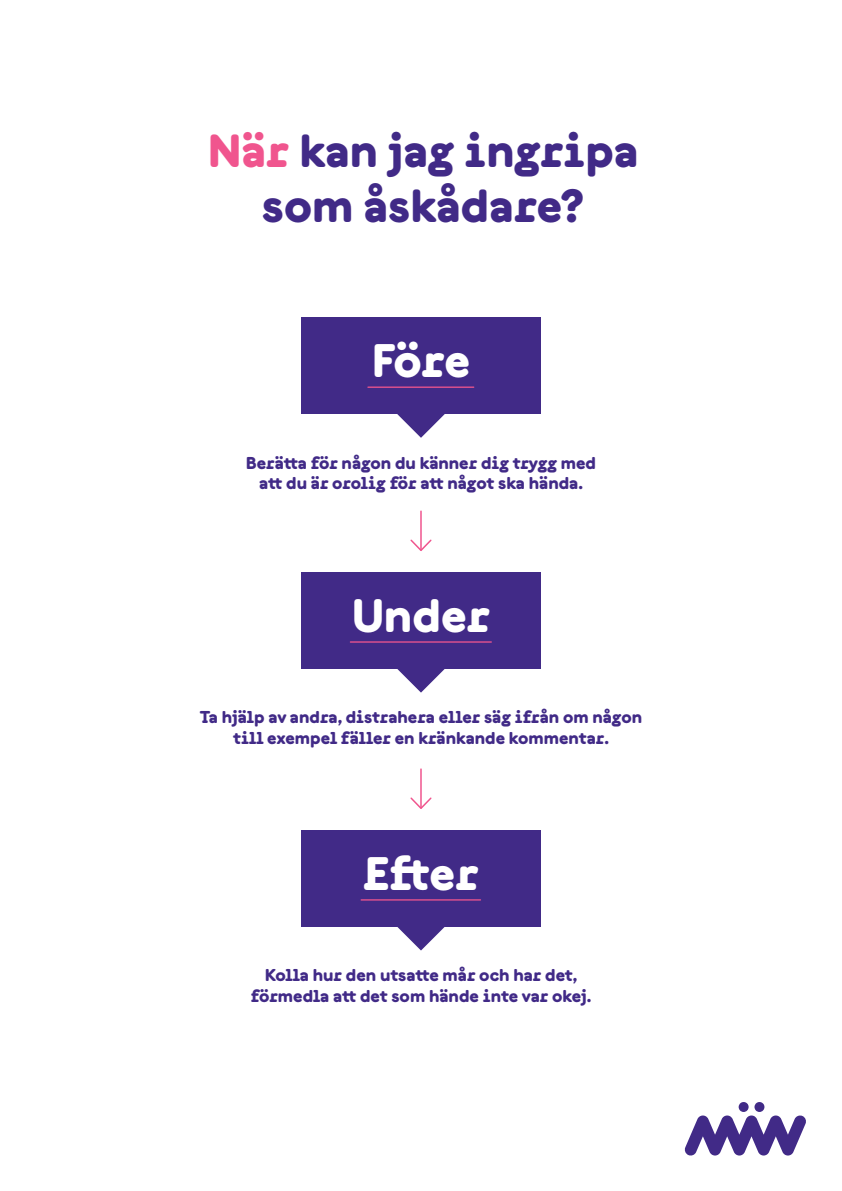
<style>
.page{position:relative;width:842px;height:1191px;background:#fff}
.page>*{position:absolute;margin:0;border:0;box-sizing:border-box;transform-origin:0 0}
.t1{font:800 46.5px "Documan";letter-spacing:-.01em;color:#fff}
.Bröd{font:800 46px/55.2px "Documan";color:#412a87;text-align:center}
.t2{font:800 17px/20.4px "Documan";color:#412a87;text-align:center}
.s1{color:#f0558e}
</style>
<div class="page">
<svg style="left:397px;top:414px;width:48px;height:24px"></svg>
<svg style="left:397px;top:669px;width:48px;height:23px"></svg>
<svg style="left:397px;top:927px;width:48px;height:23px"></svg>
<div style="left:301px;top:317px;width:240px;height:97px;background:#412a87"></div>
<div style="left:301px;top:572px;width:240px;height:97px;background:#412a87"></div>
<div style="left:301px;top:830px;width:240px;height:97px;background:#412a87"></div>
<hr style="left:368px;top:386px;width:106px;height:2px;background:#f0558e">
<hr style="left:350px;top:641px;width:141px;height:1px;background:#f0558e">
<hr style="left:361px;top:899px;width:119px;height:1px;background:#f0558e">
<svg style="left:410px;top:539px;width:22px;height:12px"></svg>
<hr style="left:420px;top:511px;width:2px;height:39px;background:#f0558e">
<svg style="left:410px;top:797px;width:22px;height:12px"></svg>
<hr style="left:420px;top:769px;width:2px;height:39px;background:#f0558e">
<svg style="left:684px;top:1102px;width:122px;height:54px"></svg>
<p class="Bröd" style="left:207px;top:117px;width:432px"><span class="s1">När</span> kan jag ingripa som åskådare?</p>
<p class="t1" style="left:371px;top:321px;width:100px">Före</p>
<p class="t2" style="left:246px;top:450px;width:352px">Berätta för någon du känner dig trygg med att du är orolig för att något ska hända.</p>
<p class="t1" style="left:351px;top:576px;width:140px">Under</p>
<p class="t2" style="left:200px;top:705px;width:444px">Ta hjälp av andra, distrahera eller säg ifrån om någon till exempel fäller en kränkande kommentar.</p>
<p class="t1" style="left:363px;top:834px;width:117px">Efter</p>
<p class="t2" style="left:251px;top:963px;width:342px">Kolla hur den utsatte mår och har det, förmedla att det som hände inte var okej.</p>
</div>
